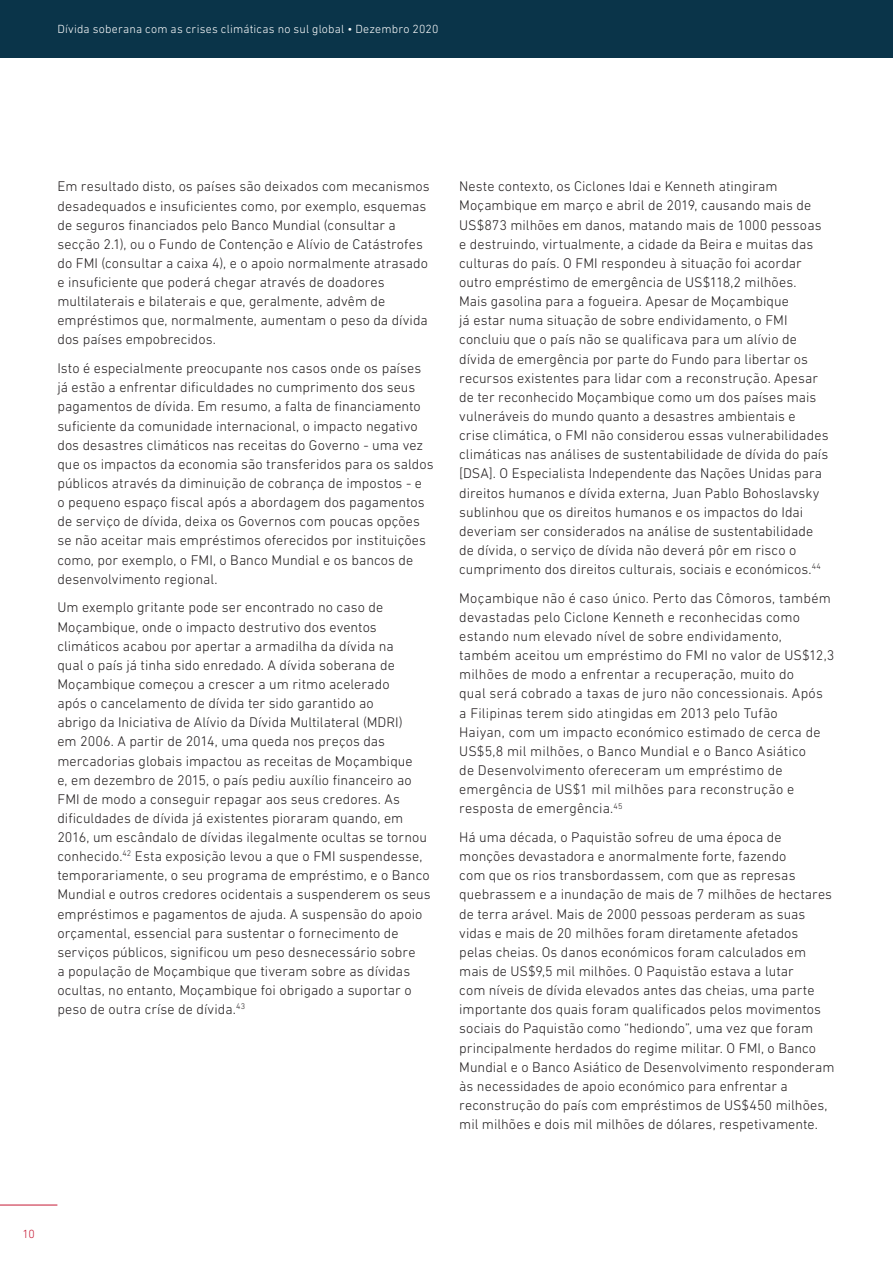
<style>
.page{position:relative;width:893px;height:1263px;background:#fff}
.page>*{position:absolute;margin:0;border:0;box-sizing:border-box;transform-origin:0 0}
.t1{font:300 14.25px/19.2px "DIN Next LT Pro";letter-spacing:.005em;color:#231f20}
.t2{font:300 12px "DIN Next LT Pro";letter-spacing:.015em;color:#fff}
.t3{font:300 12px "DIN Next LT Pro";color:#c51a35}
</style>
<div class="page">
<hr style="left:0;top:1205px;width:57px;height:1px;background:#c51a35">
<div style="left:0;top:0;width:893px;height:57px;background:#0a3449"></div>
<p class="t2" style="left:57px;top:22px;width:382px">Dívida soberana com as crises climáticas no sul global • Dezembro 2020</p>
<p class="t1" style="left:57px;top:177px;width:374px">Em resultado disto, os países são deixados com mecanismos desadequados e insuficientes como, por exemplo, esquemas de seguros financiados pelo Banco Mundial (consultar a secção 2.1), ou o Fundo de Contenção e Alívio de Catástrofes do FMI (consultar a caixa 4), e o apoio normalmente atrasado e insuficiente que poderá chegar através de doadores multilaterais e bilaterais e que, geralmente, advêm de empréstimos que, normalmente, aumentam o peso da dívida dos países empobrecidos.</p>
<p class="t1" style="left:57px;top:359px;width:378px">Isto é especialmente preocupante nos casos onde os países já estão a enfrentar dificuldades no cumprimento dos seus pagamentos de dívida. Em resumo, a falta de financiamento suficiente da comunidade internacional, o impacto negativo dos desastres climáticos nas receitas do Governo - uma vez que os impactos da economia são transferidos para os saldos públicos através da diminuição de cobrança de impostos - e<br>o pequeno espaço fiscal após a abordagem dos pagamentos de serviço de dívida, deixa os Governos com poucas opções se não aceitar mais empréstimos oferecidos por instituições como, por exemplo, o FMI, o Banco Mundial e os bancos de desenvolvimento regional.</p>
<p class="t1" style="left:57px;top:598px;width:375px">Um exemplo gritante pode ser encontrado no caso de Moçambique, onde o impacto destrutivo dos eventos climáticos acabou por apertar a armadilha da dívida na<br>qual o país já tinha sido enredado. A dívida soberana de Moçambique começou a crescer a um ritmo acelerado<br>após o cancelamento de dívida ter sido garantido ao<br>abrigo da Iniciativa de Alívio da Dívida Multilateral (MDRI)<br>em 2006. A partir de 2014, uma queda nos preços das mercadorias globais impactou as receitas de Moçambique<br>e, em dezembro de 2015, o país pediu auxílio financeiro ao FMI de modo a conseguir repagar aos seus credores. As dificuldades de dívida já existentes pioraram quando, em 2016, um escândalo de dívidas ilegalmente ocultas se tornou conhecido.<sup>42</sup> Esta exposição levou a que o FMI suspendesse, temporariamente, o seu programa de empréstimo, e o Banco Mundial e outros credores ocidentais a suspenderem os seus empréstimos e pagamentos de ajuda. A suspensão do apoio orçamental, essencial para sustentar o fornecimento de serviços públicos, significou um peso desnecessário sobre<br>a população de Moçambique que tiveram sobre as dívidas ocultas, no entanto, Moçambique foi obrigado a suportar o peso de outra críse de dívida.<sup>43</sup></p>
<p class="t1" style="left:459px;top:177px;width:371px">Neste contexto, os Ciclones Idai e Kenneth atingiram Moçambique em março e abril de 2019, causando mais de US$873 milhões em danos, matando mais de 1000 pessoas e destruindo, virtualmente, a cidade da Beira e muitas das culturas do país. O FMI respondeu à situação foi acordar outro empréstimo de emergência de US$118,2 milhões.<br>Mais gasolina para a fogueira. Apesar de Moçambique<br>já estar numa situação de sobre endividamento, o FMI concluiu que o país não se qualificava para um alívio de dívida de emergência por parte do Fundo para libertar os recursos existentes para lidar com a reconstrução. Apesar de ter reconhecido Moçambique como um dos países mais vulneráveis do mundo quanto a desastres ambientais e crise climática, o FMI não considerou essas vulnerabilidades climáticas nas análises de sustentabilidade de dívida do país [DSA]. O Especialista Independente das Nações Unidas para direitos humanos e dívida externa, Juan Pablo Bohoslavsky sublinhou que os direitos humanos e os impactos do Idai deveriam ser considerados na análise de sustentabilidade de dívida, o serviço de dívida não deverá pôr em risco o cumprimento dos direitos culturais, sociais e económicos.<sup>44</sup></p>
<p class="t1" style="left:459px;top:588px;width:377px">Moçambique não é caso único. Perto das Cômoros, também devastadas pelo Ciclone Kenneth e reconhecidas como estando num elevado nível de sobre endividamento, também aceitou um empréstimo do FMI no valor de US$12,3 milhões de modo a enfrentar a recuperação, muito do<br>qual será cobrado a taxas de juro não concessionais. Após<br>a Filipinas terem sido atingidas em 2013 pelo Tufão<br>Haiyan, com um impacto económico estimado de cerca de US$5,8 mil milhões, o Banco Mundial e o Banco Asiático<br>de Desenvolvimento ofereceram um empréstimo de emergência de US$1 mil milhões para reconstrução e resposta de emergência.<sup>45</sup></p>
<p class="t1" style="left:459px;top:827px;width:377px">Há uma década, o Paquistão sofreu de uma época de monções devastadora e anormalmente forte, fazendo<br>com que os rios transbordassem, com que as represas quebrassem e a inundação de mais de 7 milhões de hectares de terra arável. Mais de 2000 pessoas perderam as suas vidas e mais de 20 milhões foram diretamente afetados pelas cheias. Os danos económicos foram calculados em mais de US$9,5 mil milhões. O Paquistão estava a lutar<br>com níveis de dívida elevados antes das cheias, uma parte importante dos quais foram qualificados pelos movimentos sociais do Paquistão como “hediondo”, uma vez que foram principalmente herdados do regime militar. O FMI, o Banco Mundial e o Banco Asiático de Desenvolvimento responderam às necessidades de apoio económico para enfrentar a reconstrução do país com empréstimos de US$450 milhões, mil milhões e dois mil milhões de dólares, respetivamente.</p>
<p class="t3" style="left:23px;top:1227px;width:14px">10</p>
</div>
